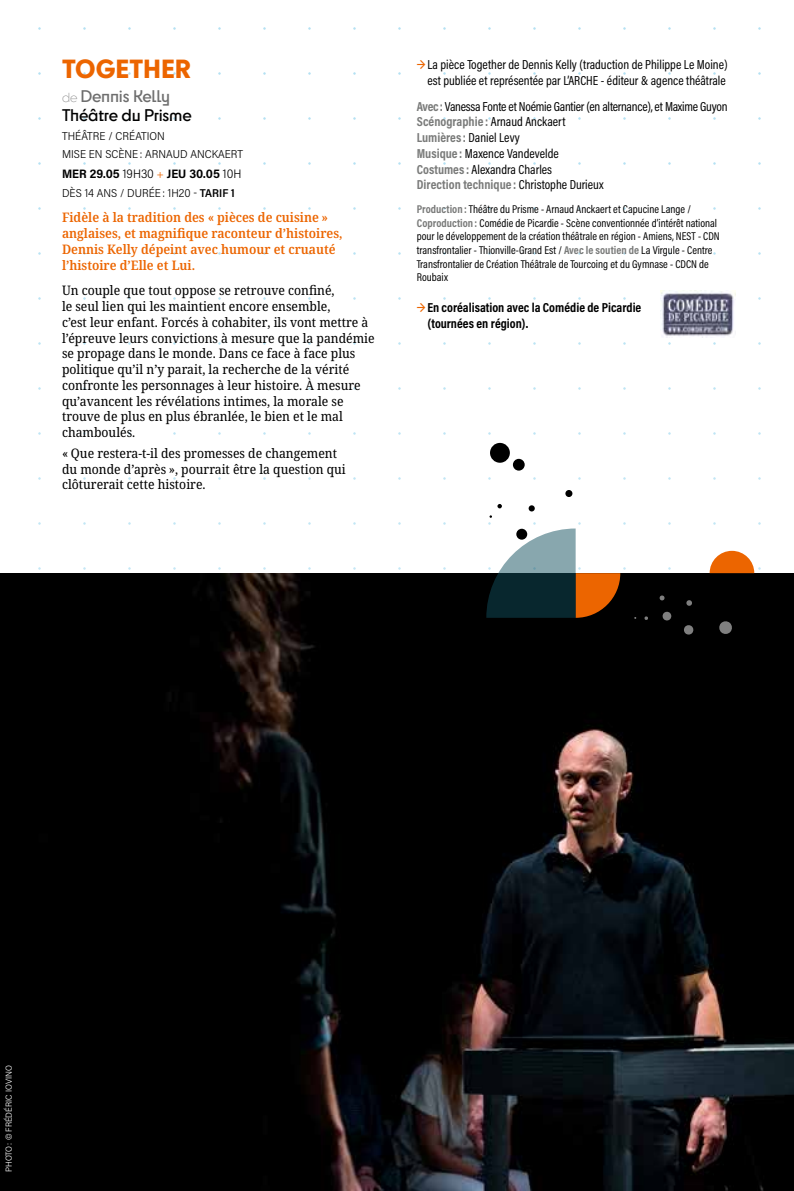
<style>
.page{position:relative;width:794px;height:1191px;background:#fff}
.page>*{position:absolute;margin:0;border:0;box-sizing:border-box;transform-origin:0 0}
.t1{font:800 24.5px "Cy";color:#ec6500}
.t2{font:600 15.75px/18.9px "Cy";letter-spacing:-.015em;color:#000}
.t3{font:semi-condensed 13.12px/15.8px "Noto Serif";color:#000}
.t4{font:13.12px/15.8px "Acumin Pro Cond";color:#000;text-align:right}
.t5{font:600 semi-condensed 13.12px/15.8px "Noto Serif";color:#ec6500}
.t6{font:700 13.12px/15.8px "Acumin Pro Cond";color:#000}
.t7{font:700 12.25px "Acumin Pro Semi Cond";color:#000}
.t8{font:11.38px/13.7px "Acumin Pro Cond";color:#000}
.t9{font:300 11.38px/18.6px "Acumin Pro Semi Cond";letter-spacing:.005em;color:#000}
.t10{font:300 8.75px "Acumin Pro Semi Cond";letter-spacing:.005em;color:#fff}
.s1{font-weight:300;font-size:12.25px;color:#6e6e6e}
.s2{color:#6e6e6e}
.s3{font-weight:300}
.s4{font-weight:300;color:#ec6500}
.s5{font-weight:600}
.s6{font-weight:700;color:#ec6500}
.s7{font-weight:700;color:#7a7b7a}
.s8{color:#ec6500}
</style>
<div class="page">
<img style="left:0;top:573px;width:794px;height:618px">
<img style="left:660px;top:290px;width:75px;height:48px">
<svg style="left:486px;top:528px;width:134px;height:90px"></svg>
<svg style="left:709px;top:551px;width:45px;height:22px"></svg>
<div style="left:490px;top:443px;width:20px;height:20px;background:#000;border-radius:50%"></div>
<div style="left:513px;top:459px;width:12px;height:11px;background:#000;border-radius:50%"></div>
<div style="left:565px;top:490px;width:7px;height:7px;background:#000;border-radius:50%"></div>
<div style="left:528px;top:505px;width:7px;height:6px;background:#000;border-radius:50%"></div>
<svg style="left:497px;top:504px;width:5px;height:4px"></svg>
<div style="left:516px;top:529px;width:11px;height:10px;background:#000;border-radius:50%"></div>
<svg style="left:718px;top:620px;width:14px;height:14px"></svg>
<svg style="left:683px;top:624px;width:11px;height:11px"></svg>
<svg style="left:686px;top:600px;width:6px;height:6px"></svg>
<svg style="left:659px;top:595px;width:6px;height:5px"></svg>
<svg style="left:644px;top:616px;width:4px;height:4px"></svg>
<svg style="left:662px;top:611px;width:10px;height:10px"></svg>
<h1 class="t1" style="left:62px;top:50px;width:131px">TOGETHER</h1>
<p class="t2" style="left:62px;top:86px;width:131px"><span class="s1">de</span> <span class="s2">Dennis Kelly<br></span>Théâtre du Prisme</p>
<p class="t9" style="left:62px;top:126px;width:182px">THÉÂTRE / CRÉATION<br>MISE EN SCÈNE: ARNAUD ANCKAERT</p>
<p class="t7" style="left:62px;top:165px;width:181px">MER 29.05 <span class="s3">19H30</span> <span class="s4">+</span> JEU 30.05 <span class="s3">10H</span></p>
<p class="t9" style="left:62px;top:183px;width:174px">DÈS 14 ANS / DURÉE: 1H20 - <span class="s5">TARIF 1</span></p>
<p class="t5" style="left:62px;top:210px;width:282px">Fidèle à la tradition des « pièces de cuisine » anglaises, et magnifique raconteur d’histoires, Dennis Kelly dépeint avec humour et cruauté l’histoire d’Elle et Lui.</p>
<p class="t3" style="left:62px;top:283px;width:314px">Un couple que tout oppose se retrouve confiné,<br>le seul lien qui les maintient encore ensemble,<br>c’est leur enfant. Forcés à cohabiter, ils vont mettre à l’épreuve leurs convictions à mesure que la pandémie se propage dans le monde. Dans ce face à face plus politique qu’il n’y parait, la recherche de la vérité confronte les personnages à leur histoire. À mesure qu’avancent les révélations intimes, la morale se trouve de plus en plus ébranlée, le bien et le mal chamboulés.</p>
<p class="t3" style="left:62px;top:446px;width:285px">« Que restera-t-il des promesses de changement du monde d’après », pourrait être la question qui clôturerait cette histoire.</p>
<p class="t4" style="left:417px;top:57px;width:312px"><span class="s6">→</span>La pièce Together de Dennis Kelly (traduction de Philippe Le Moine) est publiée et représentée par L’ARCHE - éditeur &amp; agence théâtrale</p>
<p class="t4" style="left:417px;top:98px;width:312px;text-align:left"><span class="s7">Avec:</span> Vanessa Fonte et Noémie Gantier (en alternance), et Maxime Guyon <span class="s7">Scénographie :</span> Arnaud Anckaert<br><span class="s7">Lumières :</span> Daniel Levy<br><span class="s7">Musique :</span> Maxence Vandevelde<br><span class="s7">Costumes :</span> Alexandra Charles<br><span class="s7">Direction technique :</span> Christophe Durieux</p>
<p class="t8" style="left:417px;top:202px;width:304px"><span class="s7">Production :</span> Théâtre du Prisme - Arnaud Anckaert et Capucine Lange / <span class="s7">Coproduction :</span> Comédie de Picardie - Scène conventionnée d’intérêt national pour le développement de la création théâtrale en région - Amiens, NEST - CDN transfrontalier - Thionville-Grand Est / <span class="s7">Avec le soutien de</span> La Virgule - Centre Transfrontalier de Création Théâtrale de Tourcoing et du Gymnase - CDCN de Roubaix</p>
<p class="t6" style="left:427px;top:299px;width:215px;text-indent:-10px"><span class="s8">→</span>En coréalisation avec la Comédie de Picardie (tournées en région).</p>
<p class="t10" style="left:3px;top:1172px;width:108px;rotate:-90deg">PHOTO: © FRÉDÉRIC IOVINO</p>
</div>
